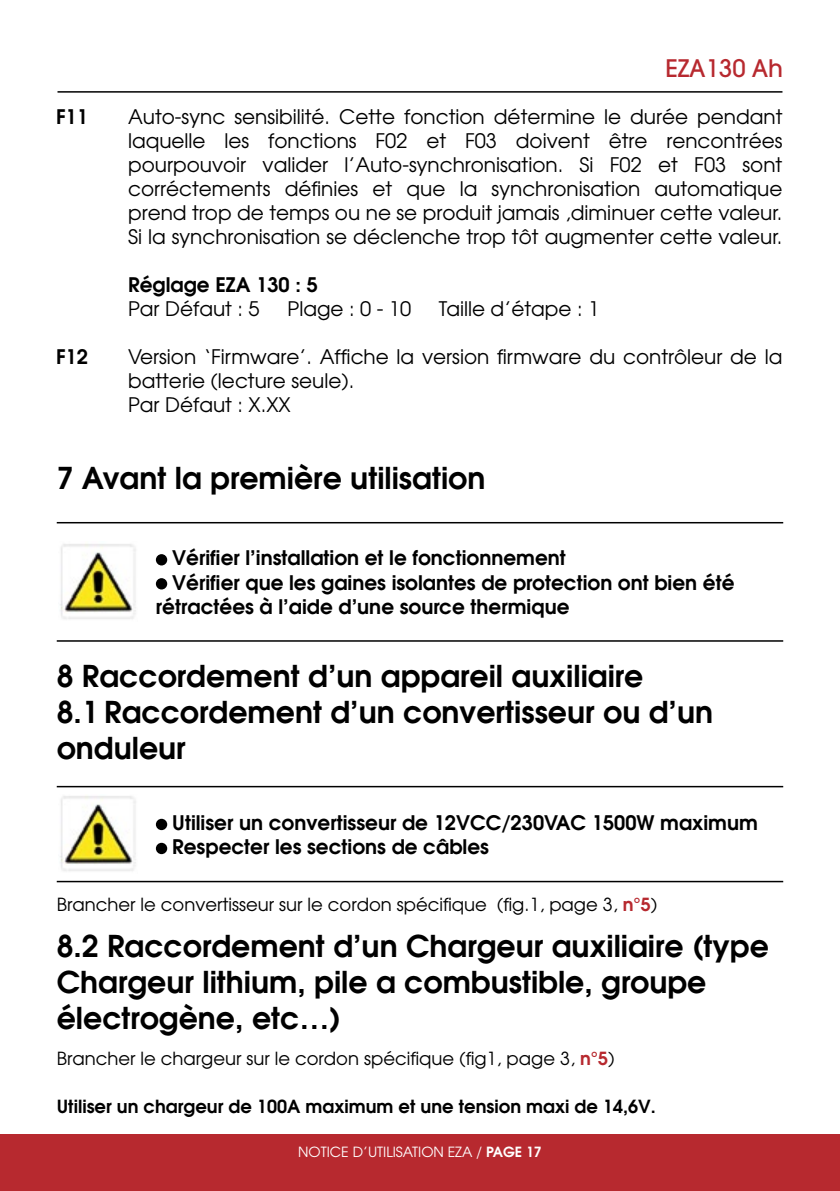
<style>
.page{position:relative;width:840px;height:1191px;background:#fff}
.page>*{position:absolute;margin:0;border:0;box-sizing:border-box;transform-origin:0 0}
.t1{font:600 30px/36px "Avant Garde";color:#000}
.t2{font:500 24px "Avant Garde";color:#b7292f}
.t3{font:20px/24px "Avant Garde";color:#000;text-align:justify}
.t4{font:600 20px/24px "Avant Garde";color:#000}
.t5{font:18px "Avant Garde";color:#000}
.t6{font:600 18px "Avant Garde";color:#000}
.t7{font:14px "Avant Garde";color:#fff}
.s1{font-weight:600;color:#b7292f}
.s2{font-weight:600}
</style>
<div class="page">
<div style="left:0;top:1134px;width:839px;height:57px;background:#b7292f"></div>
<hr style="left:57px;top:91px;width:725px;height:2px;background:#000">
<hr style="left:57px;top:522px;width:725px;height:1px;background:#000">
<hr style="left:57px;top:640px;width:725px;height:1px;background:#000">
<div style="left:156px;top:554px;width:11px;height:11px;background:#000;border-radius:50%"></div>
<div style="left:156px;top:578px;width:11px;height:11px;background:#000;border-radius:50%"></div>
<img style="left:60px;top:544px;width:76px;height:75px">
<hr style="left:57px;top:786px;width:725px;height:1px;background:#000">
<hr style="left:57px;top:880px;width:725px;height:2px;background:#000">
<div style="left:156px;top:818px;width:11px;height:12px;background:#000;border-radius:50%"></div>
<div style="left:156px;top:842px;width:11px;height:12px;background:#000;border-radius:50%"></div>
<img style="left:60px;top:796px;width:76px;height:75px">
<p class="t2" style="left:665px;top:53px;width:119px">EZA130 Ah</p>
<p class="t4" style="left:56px;top:104px;width:33px">F11</p>
<p class="t3" style="left:128px;top:104px;width:655px">Auto-sync sensibilité. Cette fonction détermine le durée pendant laquelle les fonctions F02 et F03 doivent être rencontrées pourpouvoir valider l’Auto-synchronisation. Si F02 et F03 sont corréctements définies et que la synchronisation automatique prend trop de temps ou ne se produit jamais ,diminuer cette valeur.<br>Si la synchronisation se déclenche trop tôt augmenter cette valeur.</p>
<p class="t4" style="left:128px;top:272px;width:191px">Réglage EZA 130 : 5</p>
<p class="t3" style="left:128px;top:296px;width:133px">Par Défaut : 5</p>
<p class="t3" style="left:287px;top:296px;width:125px">Plage : 0 - 10</p>
<p class="t3" style="left:438px;top:296px;width:162px">Taille d’étape : 1</p>
<p class="t4" style="left:56px;top:344px;width:33px">F12</p>
<p class="t3" style="left:128px;top:344px;width:655px;text-align:left">Version ‘Firmware’. Affiche la version firmware du contrôleur de la batterie (lecture seule).<br>Par Défaut : X.XX</p>
<h1 class="t1" style="left:57px;top:459px;width:430px">7 Avant la première utilisation</h1>
<p class="t4" style="left:172px;top:546px;width:395px">Vérifier l’installation et le fonctionnement</p>
<p class="t4" style="left:172px;top:570px;width:563px">Vérifier que les gaines isolantes de protection ont bien été</p>
<p class="t4" style="left:156px;top:594px;width:415px">rétractées à l’aide d’une source thermique</p>
<h1 class="t1" style="left:57px;top:657px;width:657px">8 Raccordement d’un appareil auxiliaire<br>8.1 Raccordement d’un convertisseur ou d’un onduleur</h1>
<p class="t4" style="left:172px;top:810px;width:587px">Utiliser un convertisseur de 12VCC/230VAC 1500W maximum<br>Respecter les sections de câbles</p>
<p class="t5" style="left:57px;top:893px;width:602px">Brancher le convertisseur sur le cordon spécifique (fig.1, page 3, <span class="s1">n°5</span>)</p>
<h1 class="t1" style="left:57px;top:927px;width:713px">8.2 Raccordement d’un Chargeur auxiliaire (type<br>Chargeur lithium, pile a combustible, groupe électrogène, etc…)</h1>
<p class="t5" style="left:57px;top:1047px;width:559px">Brancher le chargeur sur le cordon spécifique (fig1, page 3, <span class="s1">n°5</span>)</p>
<p class="t6" style="left:57px;top:1094px;width:600px">Utiliser un chargeur de 100A maximum et une tension maxi de 14,6V.</p>
<p class="t7" style="left:298px;top:1143px;width:245px">NOTICE D’UTILISATION EZA / <span class="s2">PAGE 17</span></p>
</div>
